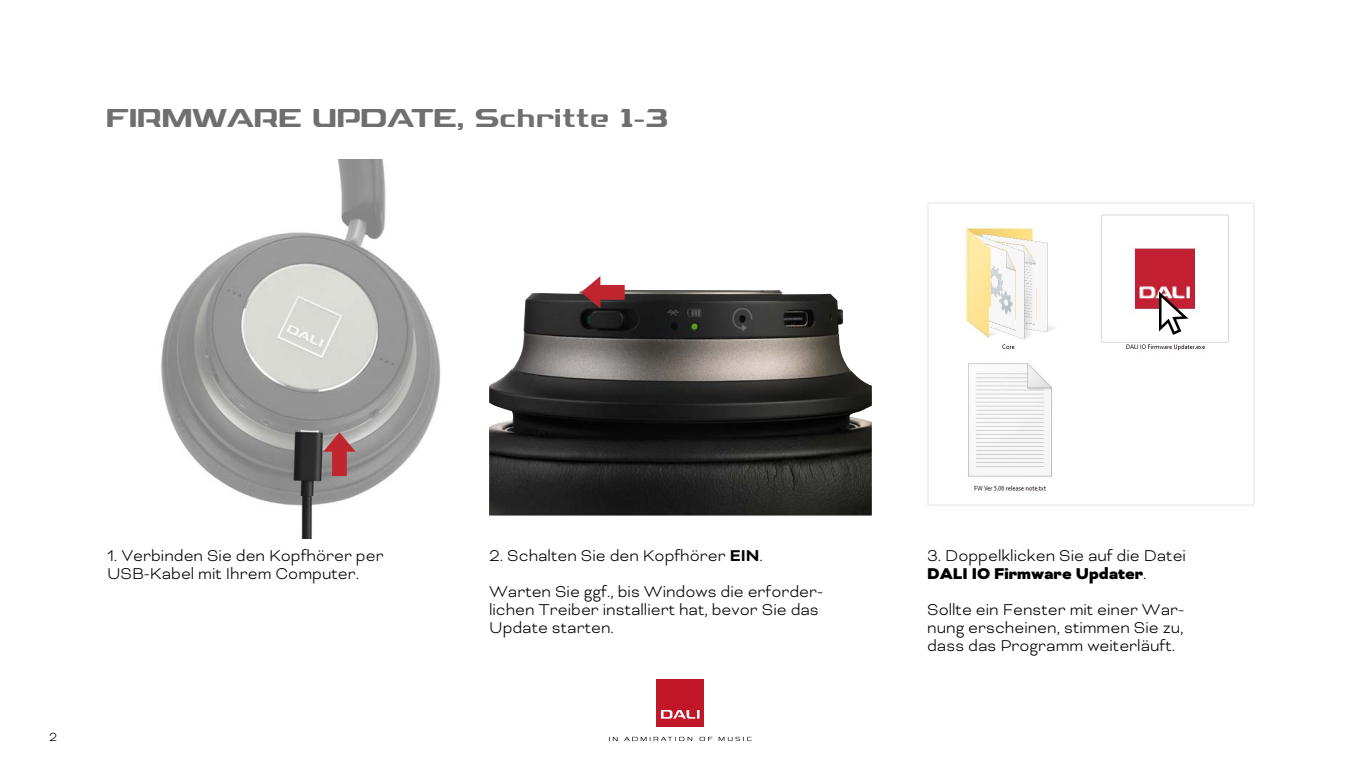
<style>
.page{position:relative;width:1361px;height:766px;background:#fff}
.page>*{position:absolute;margin:0;border:0;box-sizing:border-box;transform-origin:0 0}
.t1{font:700 31.5px "Dali Font 10";color:#706f6f}
.t2{font:300 18px/18px "Bicyclette";color:#000}
.t3{font:300 13.5px "Bicyclette";color:#000}
.s1{font-weight:700}
.s2{font-weight:900}
</style>
<div class="page">
<svg style="left:609px;top:736px;width:8px;height:4px"></svg>
<svg style="left:718px;top:736px;width:34px;height:4px"></svg>
<svg style="left:624px;top:736px;width:68px;height:4px"></svg>
<svg style="left:699px;top:736px;width:13px;height:4px"></svg>
<div style="left:657px;top:678px;width:47px;height:48px;background:#c11728"></div>
<svg style="left:661px;top:710px;width:38px;height:8px"></svg>
<div style="left:927px;top:202px;width:327px;height:303px;background:#fff;border:2px solid #ededed"></div>
<img style="left:965px;top:214px;width:264px;height:138px">
<img style="left:968px;top:363px;width:84px;height:131px">
<img style="left:161px;top:159px;width:280px;height:379px">
<img style="left:489px;top:289px;width:383px;height:226px">
<div style="left:670px;top:323px;width:8px;height:7px;background:#0d0d0d;border-radius:50%"></div>
<svg style="left:581px;top:276px;width:44px;height:32px"></svg>
<svg style="left:323px;top:432px;width:33px;height:44px"></svg>
<svg style="left:1159px;top:291px;width:29px;height:44px"></svg>
<h1 class="t1" style="left:106px;top:101px;width:563px">FIRMWARE UPDATE, Schritte 1-3</h1>
<p class="t3" style="left:49px;top:729px;width:10px">2</p>
<p class="t2" style="left:107px;top:546px;width:278px">1. Verbinden Sie den Kopfhörer per<br>USB-Kabel mit Ihrem Computer.</p>
<p class="t2" style="left:489px;top:537px;width:336px;line-height:36px">2. Schalten Sie den Kopfhörer <span class="s1">EIN</span>.<br>Warten Sie ggf., bis Windows die erforder-</p>
<p class="t2" style="left:489px;top:600px;width:331px">lichen Treiber installiert hat, bevor Sie das<br>Update starten.</p>
<p class="t2" style="left:927px;top:546px;width:260px">3. Doppelklicken Sie auf die Datei<br><span class="s2">DALI IO Firmware Updater</span>.</p>
<p class="t2" style="left:927px;top:600px;width:259px;text-align:justify">Sollte ein Fenster mit einer War&shy;nung erscheinen, stimmen Sie zu, dass das Programm weiterläuft.</p>
</div>
